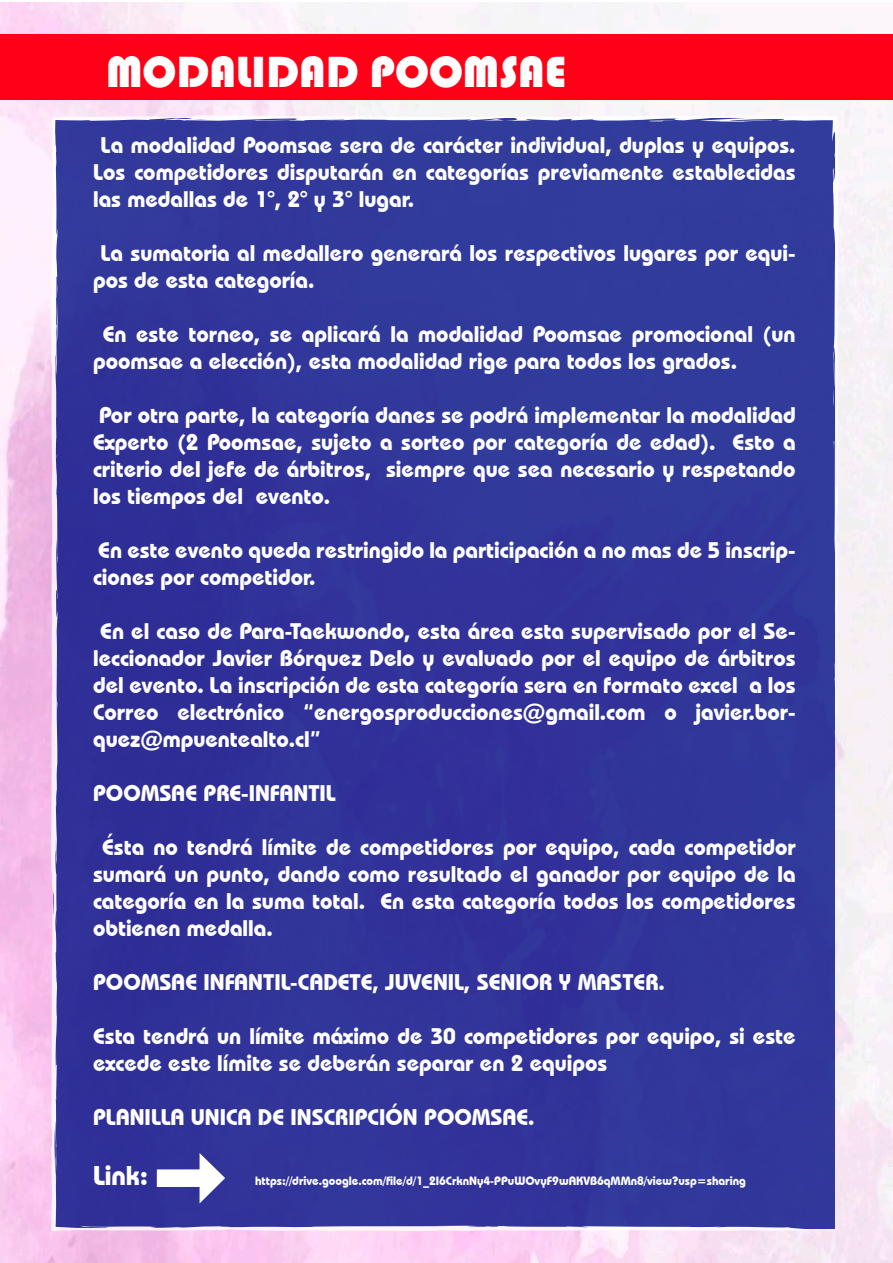
<style>
.page{position:relative;width:893px;height:1263px;background:#fff}
.page>*{position:absolute;margin:0;border:0;box-sizing:border-box;transform-origin:0 0}
.t1{font:45px "Bauhaus 93";color:#fff}
.t2{font:700 27px "Bauhaus IT Cby BT";color:#fff}
.t3{font:700 22.5px/27px "Bauhaus IT Cby BT";color:#fff;text-align:justify}
.t4{font:700 12px "Bauhaus IT Cby BT";color:#fff}
</style>
<div class="page">
<img style="left:0;top:2px;width:892px;height:1261px">
<div style="left:51px;top:115px;width:788px;height:1116px;background:#31359a"></div>
<svg style="left:153px;top:120px;width:14px;height:1px"></svg>
<svg style="left:57px;top:698px;width:1px;height:12px"></svg>
<svg style="left:834px;top:627px;width:5px;height:198px"></svg>
<svg style="left:835px;top:506px;width:4px;height:86px"></svg>
<svg style="left:835px;top:600px;width:4px;height:15px"></svg>
<svg style="left:833px;top:377px;width:3px;height:39px"></svg>
<svg style="left:645px;top:115px;width:33px;height:7px"></svg>
<svg style="left:800px;top:1231px;width:13px;height:1px"></svg>
<svg style="left:824px;top:1219px;width:15px;height:12px"></svg>
<svg style="left:57px;top:580px;width:1px;height:20px"></svg>
<div style="left:1px;top:35px;width:892px;height:65px;background:#ff0016"></div>
<svg style="left:157px;top:1153px;width:68px;height:50px"></svg>
<h1 class="t1" style="left:106px;top:47px;width:462px">MODALIDAD POOMSAE</h1>
<p class="t3" style="left:93px;top:132px;width:704px;text-indent:7px">La modalidad Poomsae sera de carácter individual, duplas y equipos.<br>Los competidores disputarán en categorías previamente establecidas las medallas de 1°, 2° y 3° lugar.</p>
<p class="t3" style="left:93px;top:240px;width:704px;text-indent:7px">La sumatoria al medallero generará los respectivos lugares por equi&shy;pos de esta categoría.</p>
<p class="t3" style="left:93px;top:321px;width:704px;text-indent:10px">En este torneo, se aplicará la modalidad Poomsae promocional (un poomsae a elección), esta modalidad rige para todos los grados.</p>
<p class="t3" style="left:93px;top:402px;width:704px">Por otra parte, la categoría danes se podrá implementar la modalidad Experto (2 Poomsae, sujeto a sorteo por categoría de edad). Esto a criterio del jefe de árbitros, siempre que sea necesario y respetando los tiempos del evento.</p>
<p class="t3" style="left:93px;top:537px;width:704px">En este evento queda restringido la participación a no mas de 5 inscrip&shy;ciones por competidor.</p>
<p class="t3" style="left:93px;top:618px;width:704px;text-indent:7px">En el caso de Para-Taekwondo, esta área esta supervisado por el Se&shy;leccionador Javier Bórquez Delo y evaluado por el equipo de árbitros del evento. La inscripción de esta categoría sera en formato excel a los Correo electrónico “energosproducciones@gmail.com o javier.bor&shy;quez@mpuentealto.cl”</p>
<p class="t3" style="left:93px;top:780px;width:244px">POOMSAE PRE-INFANTIL</p>
<p class="t3" style="left:93px;top:834px;width:704px;text-indent:9px">Ésta no tendrá límite de competidores por equipo, cada competidor sumará un punto, dando como resultado el ganador por equipo de la categoría en la suma total. En esta categoría todos los competidores obtienen medalla.</p>
<p class="t3" style="left:93px;top:969px;width:573px">POOMSAE INFANTIL-CADETE, JUVENIL, SENIOR Y MASTER.</p>
<p class="t3" style="left:93px;top:1023px;width:704px">Esta tendrá un límite máximo de 30 competidores por equipo, si este excede este límite se deberán separar en 2 equipos</p>
<p class="t3" style="left:93px;top:1104px;width:443px">PLANILLA UNICA DE INSCRIPCIÓN POOMSAE.</p>
<p class="t2" style="left:93px;top:1159px;width:57px">Link:</p>
<p class="t4" style="left:255px;top:1173px;width:492px">https://drive.google.com/file/d/1_2I6CrknNy4-PPuWOvyF9wAKVB6qMMn8/view?usp=sharing</p>
</div>
